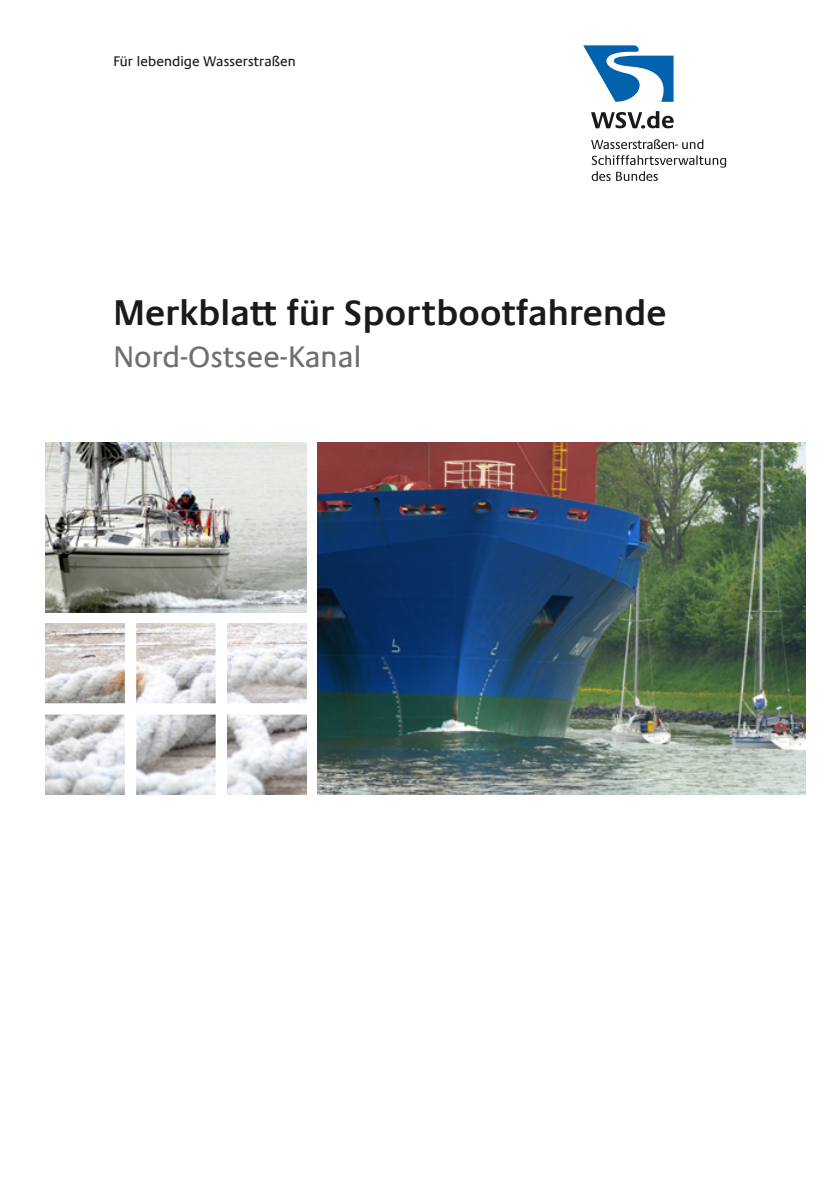
<style>
.page{position:relative;width:840px;height:1191px;background:#fff}
.page>*{position:absolute;margin:0;border:0;box-sizing:border-box;transform-origin:0 0}
.Headline_Titel_Flyer{font:600 36px "Praxis Com";letter-spacing:.005em;color:#1a1a18}
.Subheadline_Titel_Fl{font:30px "Praxis Com";letter-spacing:.005em;color:#6f6f6e}
.Claim{font:14px "Praxis Com";letter-spacing:.005em;color:#1a1a18}
</style>
<div class="page">
<svg style="left:591px;top:139px;width:112px;height:10px"></svg>
<svg style="left:591px;top:155px;width:134px;height:26px"></svg>
<svg style="left:583px;top:45px;width:91px;height:57px"></svg>
<svg style="left:591px;top:111px;width:82px;height:18px"></svg>
<img style="left:317px;top:442px;width:488px;height:352px">
<img style="left:45px;top:442px;width:261px;height:170px">
<img style="left:45px;top:624px;width:261px;height:170px">
<div style="left:125px;top:617px;width:11px;height:181px;background:#fff"></div>
<div style="left:215px;top:617px;width:12px;height:183px;background:#fff"></div>
<div style="left:20px;top:703px;width:290px;height:11px;background:#fff"></div>
<p class="Claim" style="left:113px;top:53px;width:184px">Für lebendige Wasserstraßen</p>
<h1 class="Headline_Titel_Flyer" style="left:113px;top:291px;width:554px">Merkblatt für Sportbootfahrende</h1>
<h2 class="Subheadline_Titel_Fl" style="left:113px;top:339px;width:249px">Nord-Ostsee-Kanal</h2>
</div>
